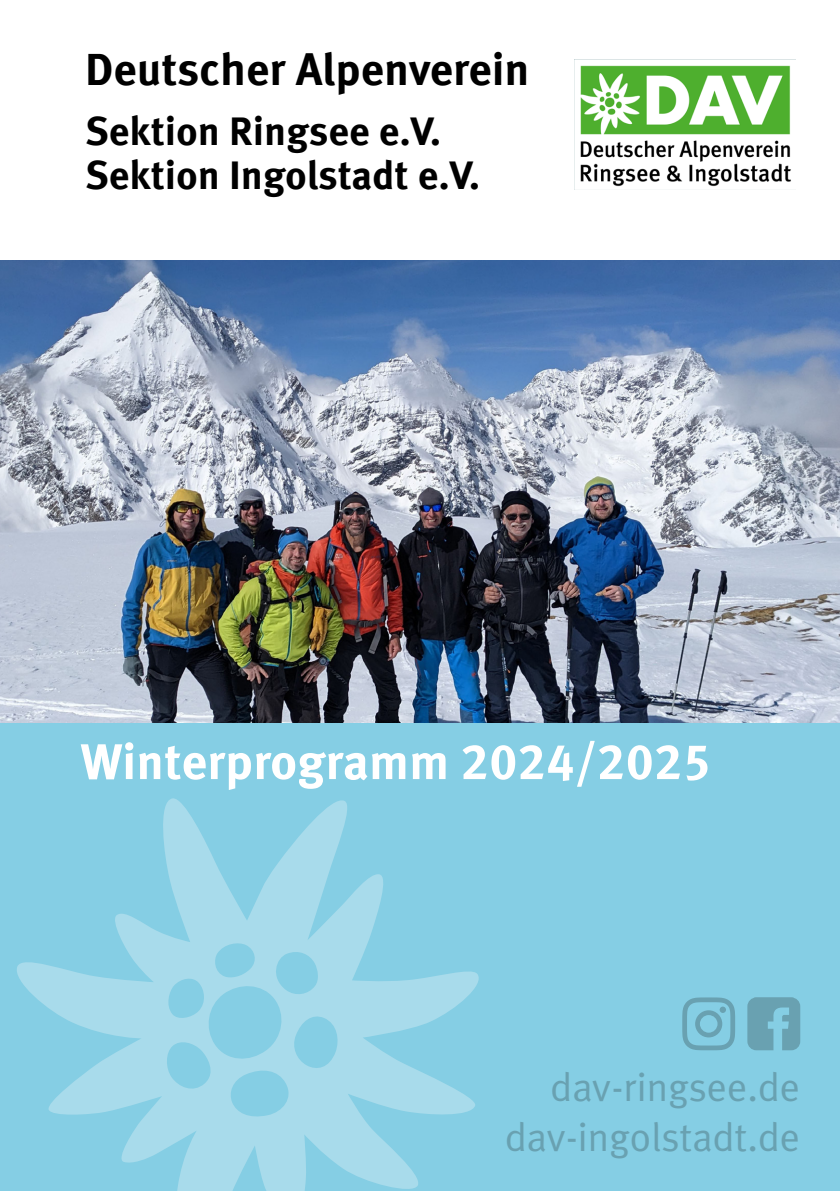
<style>
.page{position:relative;width:840px;height:1191px;background:#fff}
.page>*{position:absolute;margin:0;border:0;box-sizing:border-box;transform-origin:0 0}
.t1{font:700 50px "Meta Offc";color:#fff}
.t2{font:700 45.2px "Meta Offc";color:#000}
.t3{font:700 40px/44px "Meta Offc";color:#000}
.t4{font:40px "Meta Plus Normal";color:#69a1b1}
</style>
<div class="page">
<div style="left:0;top:718px;width:839px;height:473px;background:#85cee4"></div>
<svg style="left:17px;top:798px;width:462px;height:393px"></svg>
<img style="left:0;top:261px;width:839px;height:461px">
<svg style="left:747px;top:997px;width:52px;height:53px"></svg>
<svg style="left:682px;top:997px;width:52px;height:53px"></svg>
<div style="left:719px;top:1006px;width:6px;height:7px;background:#69a1b1;border-radius:50%"></div>
<img style="left:574px;top:60px;width:217px;height:129px">
<p class="t2" style="left:85px;top:42px;width:446px">Deutscher Alpenverein</p>
<p class="t3" style="left:85px;top:110px;width:396px">Sektion Ringsee e.V.<br>Sektion Ingolstadt e.V.</p>
<p class="t1" style="left:80px;top:732px;width:631px">Winterprogramm 2024/2025</p>
<p class="t4" style="left:550px;top:1063px;width:251px">dav-ringsee.de</p>
<p class="t4" style="left:504px;top:1114px;width:296px">dav-ingolstadt.de</p>
</div>
